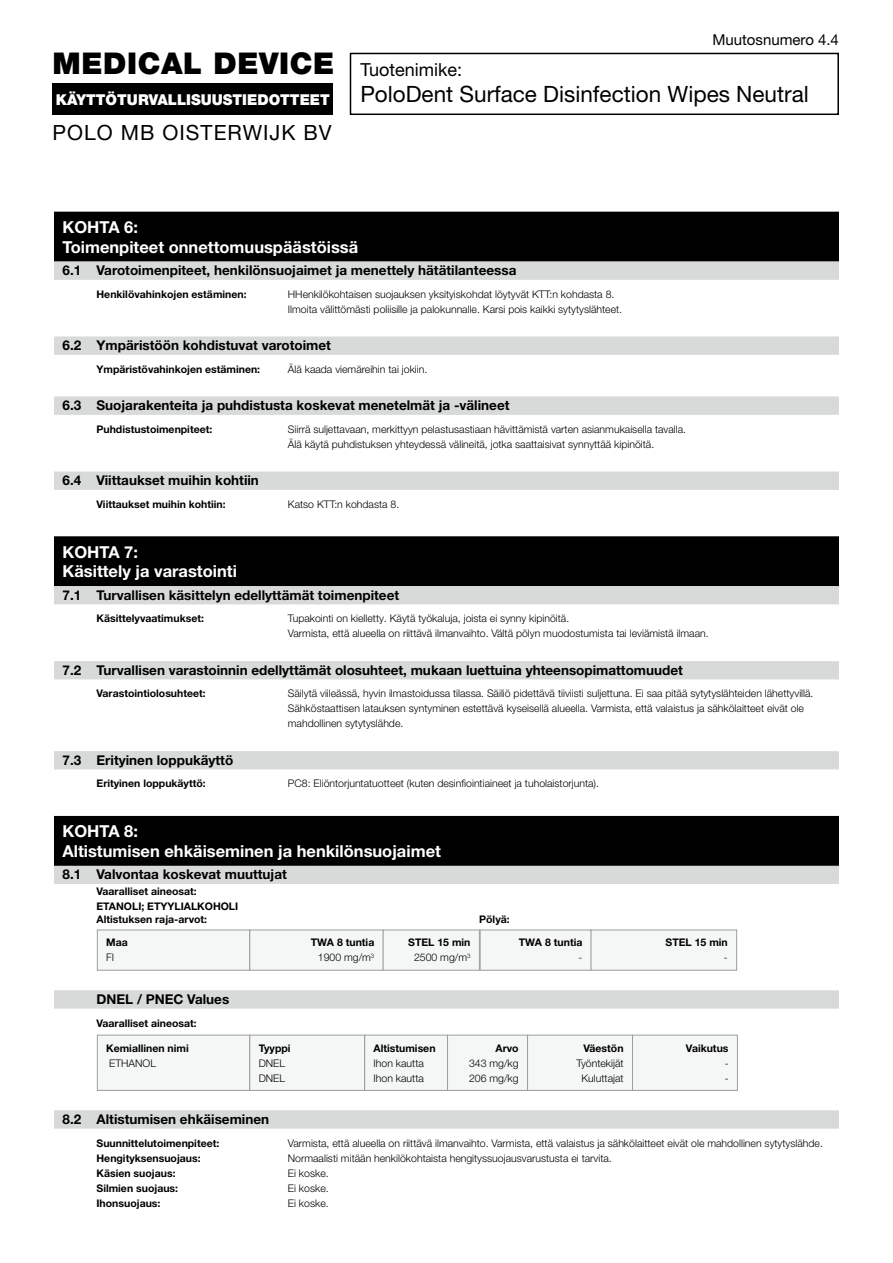
<style>
.page{position:relative;width:893px;height:1263px;background:#fff}
.page>*{position:absolute;margin:0;border:0;box-sizing:border-box;transform-origin:0 0}
.t1{font:900 30px "Helvetica Neue LT Pro";letter-spacing:.02em;color:#000}
.t2{font:22.5px "Helvetica Neue LT Pro";color:#000}
.t3{font:21px "Helvetica Neue LT Pro";letter-spacing:.05em;color:#000}
.t4{font:18px "Helvetica Neue LT Pro";color:#000}
.t5{font:700 16.5px/19.8px "Helvetica Neue LT Pro";color:#fff}
.t6{font:900 15px "Helvetica Neue LT Pro";color:#fff}
.t7{font:15px "Helvetica Neue LT Pro";color:#000}
.t8{font:700 13.5px "Helvetica Neue LT Pro";color:#000}
.t9{font:300 10.5px/15px "Helvetica Neue LT Pro";color:#000}
.t10{font:700 10.5px/15px "Helvetica Neue LT Pro";color:#000}
.s1{font-weight:300}
</style>
<div class="page">
<div style="left:54px;top:212px;width:785px;height:25px;background:#000"></div>
<div style="left:54px;top:231px;width:785px;height:26px;background:#000"></div>
<div style="left:54px;top:253px;width:785px;height:9px;background:#000"></div>
<div style="left:54px;top:261px;width:785px;height:18px;background:#d8dada"></div>
<div style="left:54px;top:275px;width:785px;height:5px;background:#d8dada"></div>
<div style="left:54px;top:336px;width:785px;height:18px;background:#d8dada"></div>
<div style="left:54px;top:350px;width:785px;height:5px;background:#d8dada"></div>
<div style="left:54px;top:396px;width:785px;height:18px;background:#d8dada"></div>
<div style="left:54px;top:410px;width:785px;height:5px;background:#d8dada"></div>
<div style="left:54px;top:471px;width:785px;height:18px;background:#d8dada"></div>
<div style="left:54px;top:485px;width:785px;height:5px;background:#d8dada"></div>
<div style="left:54px;top:536px;width:785px;height:26px;background:#000"></div>
<div style="left:54px;top:556px;width:785px;height:26px;background:#000"></div>
<div style="left:54px;top:577px;width:785px;height:9px;background:#000"></div>
<div style="left:54px;top:586px;width:785px;height:18px;background:#d8dada"></div>
<div style="left:54px;top:661px;width:785px;height:18px;background:#d8dada"></div>
<div style="left:54px;top:751px;width:785px;height:18px;background:#d8dada"></div>
<div style="left:54px;top:816px;width:785px;height:25px;background:#000"></div>
<div style="left:54px;top:836px;width:785px;height:25px;background:#000"></div>
<div style="left:54px;top:857px;width:785px;height:9px;background:#000"></div>
<div style="left:54px;top:866px;width:785px;height:18px;background:#d8dada"></div>
<div style="left:54px;top:990px;width:785px;height:18px;background:#d8dada"></div>
<div style="left:54px;top:1110px;width:785px;height:18px;background:#d8dada"></div>
<div style="left:97px;top:930px;width:153px;height:40px;background:#f5f6f6"></div>
<div style="left:97px;top:929px;width:153px;height:41px;border:1px solid #9d9e9e"></div>
<div style="left:250px;top:930px;width:133px;height:40px;background:#f5f6f6"></div>
<div style="left:249px;top:929px;width:135px;height:41px;border:1px solid #9d9e9e"></div>
<div style="left:383px;top:930px;width:96px;height:40px;background:#f5f6f6"></div>
<div style="left:383px;top:929px;width:97px;height:41px;border:1px solid #9d9e9e"></div>
<div style="left:480px;top:930px;width:111px;height:40px;background:#f5f6f6"></div>
<div style="left:480px;top:929px;width:112px;height:41px;border:1px solid #9d9e9e"></div>
<div style="left:591px;top:930px;width:146px;height:40px;background:#f5f6f6"></div>
<div style="left:591px;top:929px;width:146px;height:41px;border:1px solid #9d9e9e"></div>
<div style="left:97px;top:1035px;width:153px;height:55px;background:#f5f6f6"></div>
<div style="left:97px;top:1035px;width:153px;height:56px;border:1px solid #9d9e9e"></div>
<div style="left:250px;top:1035px;width:115px;height:55px;background:#f5f6f6"></div>
<div style="left:249px;top:1035px;width:116px;height:56px;border:1px solid #9d9e9e"></div>
<div style="left:365px;top:1035px;width:82px;height:55px;background:#f5f6f6"></div>
<div style="left:364px;top:1035px;width:84px;height:56px;border:1px solid #9d9e9e"></div>
<div style="left:447px;top:1035px;width:81px;height:55px;background:#f5f6f6"></div>
<div style="left:447px;top:1035px;width:81px;height:56px;border:1px solid #9d9e9e"></div>
<div style="left:528px;top:1035px;width:104px;height:55px;background:#f5f6f6"></div>
<div style="left:527px;top:1035px;width:106px;height:56px;border:1px solid #9d9e9e"></div>
<div style="left:632px;top:1035px;width:105px;height:55px;background:#f5f6f6"></div>
<div style="left:632px;top:1035px;width:106px;height:56px;border:1px solid #9d9e9e"></div>
<div style="left:350px;top:53px;width:489px;height:62px;border:2px solid #000"></div>
<div style="left:52px;top:83px;width:281px;height:32px;background:#000"></div>
<h1 class="t1" style="left:52px;top:45px;width:283px">MEDICAL DEVICE</h1>
<h3 class="t6" style="left:56px;top:90px;width:276px">KÄYTTÖTURVALLISUUSTIEDOTTEET</h3>
<h3 class="t3" style="left:52px;top:119px;width:281px">POLO MB OISTERWIJK BV</h3>
<h3 class="t7" style="left:712px;top:30px;width:128px">Muutosnumero 4.4</h3>
<h3 class="t4" style="left:360px;top:59px;width:103px">Tuotenimike:</h3>
<h2 class="t2" style="left:360px;top:80px;width:450px">PoloDent Surface Disinfection Wipes Neutral</h2>
<h3 class="t5" style="left:62px;top:217px;width:297px">KOHTA 6:<br>Toimenpiteet onnettomuuspäästöissä</h3>
<p class="t8" style="left:63px;top:262px;width:455px">6.1 Varotoimenpiteet, henkilönsuojaimet ja menettely hätätilanteessa</p>
<p class="t10" style="left:97px;top:286px;width:152px">Henkilövahinkojen estäminen:</p>
<p class="t9" style="left:288px;top:286px;width:336px">HHenkilökohtaisen suojauksen yksityiskohdat löytyvät KTT:n kohdasta 8.<br>Ilmoita välittömästi poliisille ja palokunnalle. Karsi pois kaikki sytytyslähteet.</p>
<p class="t8" style="left:63px;top:337px;width:270px">6.2 Ympäristöön kohdistuvat varotoimet</p>
<p class="t10" style="left:97px;top:361px;width:165px">Ympäristövahinkojen estäminen:</p>
<p class="t9" style="left:288px;top:361px;width:141px">Älä kaada viemäreihin tai jokiin.</p>
<p class="t8" style="left:63px;top:397px;width:448px">6.3 Suojarakenteita ja puhdistusta koskevat menetelmät ja -välineet</p>
<p class="t10" style="left:97px;top:421px;width:117px">Puhdistustoimenpiteet:</p>
<p class="t9" style="left:288px;top:421px;width:400px">Siirrä suljettavaan, merkittyyn pelastusastiaan hävittämistä varten asianmukaisella tavalla.<br>Älä käytä puhdistuksen yhteydessä välineitä, jotka saattaisivat synnyttää kipinöitä.</p>
<p class="t8" style="left:63px;top:472px;width:198px">6.4 Viittaukset muihin kohtiin</p>
<p class="t10" style="left:97px;top:496px;width:131px">Viittaukset muihin kohtiin:</p>
<p class="t9" style="left:288px;top:496px;width:113px">Katso KTT:n kohdasta 8.</p>
<h3 class="t5" style="left:62px;top:541px;width:176px">KOHTA 7:<br>Käsittely ja varastointi</h3>
<p class="t8" style="left:63px;top:587px;width:338px">7.1 Turvallisen käsittelyn edellyttämät toimenpiteet</p>
<p class="t10" style="left:97px;top:611px;width:109px">Käsittelyvaatimukset:</p>
<p class="t9" style="left:288px;top:611px;width:422px">Tupakointi on kielletty. Käytä työkaluja, joista ei synny kipinöitä.<br>Varmista, että alueella on riittävä ilmanvaihto. Vältä pölyn muodostumista tai leviämistä ilmaan.</p>
<p class="t8" style="left:63px;top:662px;width:622px">7.2 Turvallisen varastoinnin edellyttämät olosuhteet, mukaan luettuina yhteensopimattomuudet</p>
<p class="t10" style="left:97px;top:686px;width:111px">Varastointiolosuhteet:</p>
<p class="t9" style="left:288px;top:686px;width:527px">Säilytä viileässä, hyvin ilmastoidussa tilassa. Säiliö pidettävä tiiviisti suljettuna. Ei saa pitää sytytyslähteiden lähettyvillä.<br>Sähköstaattisen latauksen syntyminen estettävä kyseisellä alueella. Varmista, että valaistus ja sähkölaitteet eivät ole mahdollinen sytytyslähde.</p>
<p class="t8" style="left:63px;top:752px;width:172px">7.3 Erityinen loppukäyttö</p>
<p class="t10" style="left:97px;top:776px;width:111px">Erityinen loppukäyttö:</p>
<p class="t9" style="left:288px;top:776px;width:313px">PC8: Eliöntorjuntatuotteet (kuten desinfiointiaineet ja tuholaistorjunta).</p>
<h3 class="t5" style="left:62px;top:821px;width:380px">KOHTA 8:<br>Altistumisen ehkäiseminen ja henkilönsuojaimet</h3>
<p class="t8" style="left:63px;top:866px;width:226px">8.1 Valvontaa koskevat muuttujat</p>
<p class="t10" style="left:97px;top:883px;width:143px">Vaaralliset aineosat:<br>ETANOLI; ETYYLIALKOHOLI</p>
<p class="t10" style="left:97px;top:911px;width:112px">Altistuksen raja-arvot:</p>
<p class="t10" style="left:479px;top:911px;width:32px">Pölyä:</p>
<p class="t10" style="left:106px;top:935px;width:23px">Maa</p>
<p class="t9" style="left:106px;top:950px;width:9px">FI</p>
<p class="t8" style="left:97px;top:991px;width:134px">DNEL / PNEC Values</p>
<p class="t10" style="left:97px;top:1015px;width:102px">Vaaralliset aineosat:</p>
<p class="t10" style="left:106px;top:1040px;width:84px">Kemiallinen nimi</p>
<p class="t9" style="left:109px;top:1055px;width:48px">ETHANOL</p>
<p class="t10" style="left:311px;top:935px;width:65px;text-align:right">TWA 8 tuntia<br><span class="s1">1900 mg/m</span><sup>3</sup></p>
<p class="t10" style="left:408px;top:935px;width:64px;text-align:center">STEL 15 min<br><span class="s1">2500 mg/m</span><sup>3</sup></p>
<p class="t10" style="left:519px;top:935px;width:65px">TWA 8 tuntia</p>
<p class="t9" style="left:579px;top:950px;width:5px">-</p>
<p class="t10" style="left:259px;top:1040px;width:33px">Tyyppi</p>
<p class="t9" style="left:259px;top:1055px;width:28px">DNEL<br>DNEL</p>
<p class="t10" style="left:374px;top:1040px;width:63px">Altistumisen</p>
<p class="t9" style="left:374px;top:1055px;width:52px">Ihon kautta<br>Ihon kautta</p>
<p class="t10" style="left:495px;top:1040px;width:25px">Arvo</p>
<p class="t9" style="left:469px;top:1055px;width:51px">343 mg/kg<br>206 mg/kg</p>
<p class="t10" style="left:583px;top:1040px;width:42px">Väestön</p>
<p class="t9" style="left:576px;top:1055px;width:49px;text-align:center">Työntekijät<br>Kuluttajat</p>
<p class="t10" style="left:666px;top:935px;width:64px">STEL 15 min</p>
<p class="t9" style="left:724px;top:950px;width:5px">-</p>
<p class="t10" style="left:686px;top:1040px;width:44px">Vaikutus</p>
<p class="t9" style="left:725px;top:1055px;width:5px">- -</p>
<p class="t8" style="left:63px;top:1111px;width:208px">8.2 Altistumisen ehkäiseminen</p>
<p class="t10" style="left:97px;top:1135px;width:124px">Suunnittelutoimenpiteet:</p>
<p class="t9" style="left:288px;top:1135px;width:537px">Varmista, että alueella on riittävä ilmanvaihto. Varmista, että valaistus ja sähkölaitteet eivät ole mahdollinen sytytyslähde.</p>
<p class="t10" style="left:97px;top:1150px;width:106px">Hengityksensuojaus:</p>
<p class="t9" style="left:288px;top:1150px;width:325px">Normaalisti mitään henkilökohtaista hengityssuojausvarustusta ei tarvita.</p>
<p class="t10" style="left:97px;top:1165px;width:81px">Käsien suojaus:</p>
<p class="t9" style="left:288px;top:1165px;width:42px">Ei koske.</p>
<p class="t10" style="left:97px;top:1180px;width:83px">Silmien suojaus:</p>
<p class="t9" style="left:288px;top:1180px;width:42px">Ei koske.</p>
<p class="t10" style="left:97px;top:1195px;width:65px">Ihonsuojaus:</p>
<p class="t9" style="left:288px;top:1195px;width:42px">Ei koske.</p>
</div>
